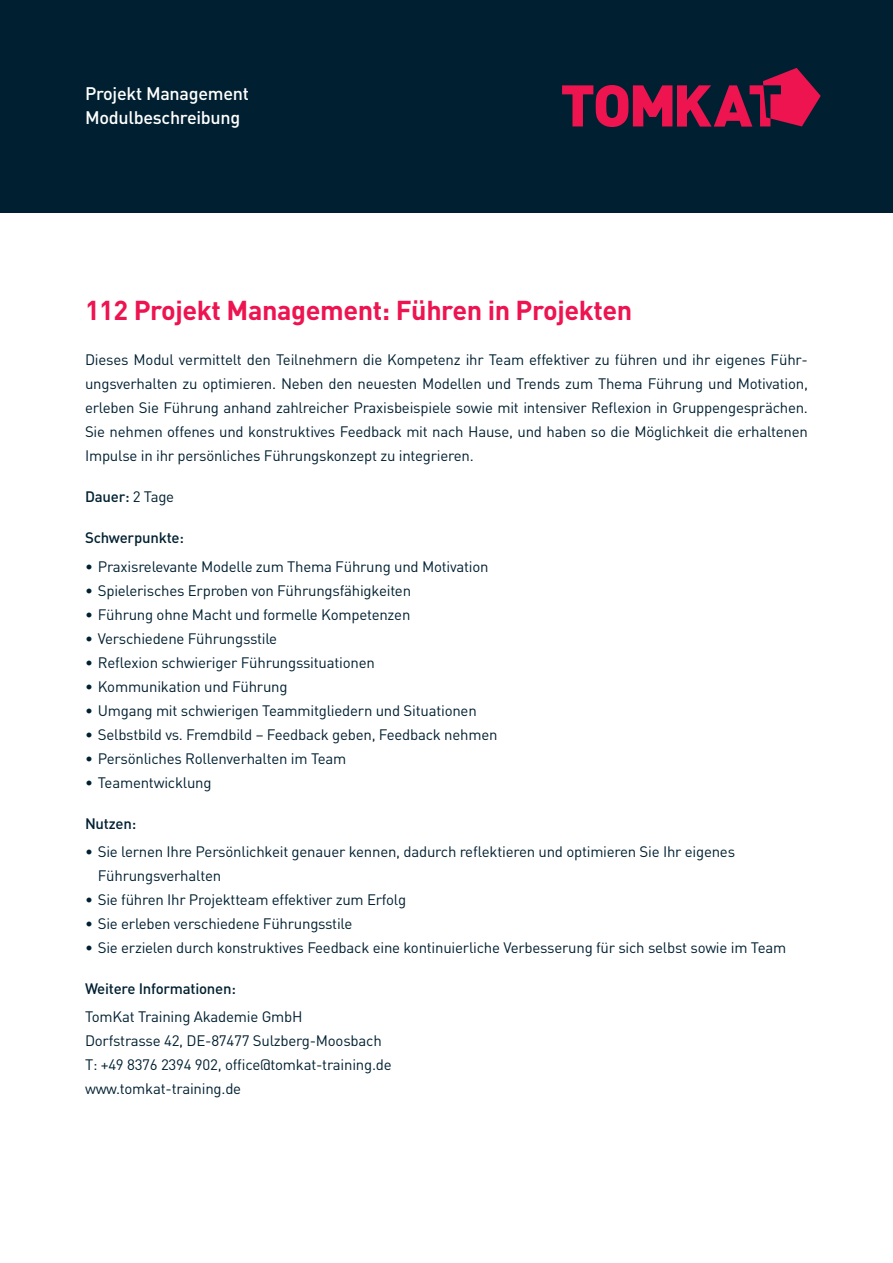
<style>
.page{position:relative;width:893px;height:1263px;background:#fff}
.page>*{position:absolute;margin:0;border:0;box-sizing:border-box;transform-origin:0 0}
.t1{font:700 27px "DIN";letter-spacing:-.015em;color:#ed1450}
.t2{font:500 18px/24px "DIN";letter-spacing:-.015em;color:#fff}
.t3{font:15px/24px "DIN";letter-spacing:-.015em;color:#002031}
.t4{font:500 15px "DIN";letter-spacing:-.015em;color:#002031}
.s1{font-weight:400}
</style>
<div class="page">
<div style="left:0;top:0;width:893px;height:213px;background:#002031"></div>
<svg style="left:562px;top:68px;width:259px;height:59px"></svg>
<p class="t2" style="left:85px;top:81px;width:165px">Projekt Management<br>Modulbeschreibung</p>
<p class="t1" style="left:85px;top:293px;width:549px">112 Projekt Management: Führen in Projekten</p>
<p class="t3" style="left:85px;top:348px;width:724px;text-align:justify">Dieses Modul vermittelt den Teilnehmern die Kompetenz ihr Team effektiver zu führen und ihr eigenes Führ&shy;ungsverhalten zu optimieren. Neben den neuesten Modellen und Trends zum Thema Führung und Motivation, erleben Sie Führung anhand zahlreicher Praxisbeispiele sowie mit intensiver Reflexion in Gruppengesprächen.<br>Sie nehmen offenes und konstruktives Feedback mit nach Hause, und haben so die Möglichkeit die erhaltenen Impulse in ihr persönliches Führungskonzept zu integrieren.</p>
<p class="t4" style="left:85px;top:487px;width:91px">Dauer: <span class="s1">2 Tage</span></p>
<p class="t4" style="left:85px;top:528px;width:100px">Schwerpunkte:</p>
<p class="t3" style="left:85px;top:554px;width:405px">• Praxisrelevante Modelle zum Thema Führung und Motivation</p>
<p class="t3" style="left:85px;top:578px;width:328px">• Spielerisches Erproben von Führungsfähigkeiten</p>
<p class="t3" style="left:85px;top:602px;width:327px">• Führung ohne Macht und formelle Kompetenzen</p>
<p class="t3" style="left:85px;top:626px;width:194px">• Verschiedene Führungsstile</p>
<p class="t3" style="left:85px;top:650px;width:291px">• Reflexion schwieriger Führungssituationen</p>
<p class="t3" style="left:85px;top:674px;width:204px">• Kommunikation und Führung</p>
<p class="t3" style="left:85px;top:698px;width:393px">• Umgang mit schwierigen Teammitgliedern und Situationen</p>
<p class="t3" style="left:85px;top:722px;width:414px">• Selbstbild vs. Fremdbild – Feedback geben, Feedback nehmen</p>
<p class="t3" style="left:85px;top:746px;width:263px">• Persönliches Rollenverhalten im Team</p>
<p class="t3" style="left:85px;top:770px;width:128px">• Teamentwicklung</p>
<p class="t4" style="left:85px;top:814px;width:53px">Nutzen:</p>
<p class="t3" style="left:98px;top:839px;width:639px;text-indent:-13px">• Sie lernen Ihre Persönlichkeit genauer kennen, dadurch reflektieren und optimieren Sie Ihr eigenes<br>Führungsverhalten</p>
<p class="t3" style="left:85px;top:887px;width:323px">• Sie führen Ihr Projektteam effektiver zum Erfolg</p>
<p class="t3" style="left:85px;top:911px;width:269px">• Sie erleben verschiedene Führungsstile</p>
<p class="t3" style="left:85px;top:935px;width:703px">• Sie erzielen durch konstruktives Feedback eine kontinuierliche Verbesserung für sich selbst sowie im Team</p>
<p class="t4" style="left:85px;top:979px;width:152px">Weitere Informationen:</p>
<p class="t3" style="left:85px;top:1004px;width:308px">TomKat Training Akademie GmbH<br>Dorfstrasse 42, DE-87477 Sulzberg-Moosbach<br>T: +49 8376 2394 902, office@tomkat-training.de</p>
<p class="t3" style="left:85px;top:1076px;width:158px">www.tomkat-training.de</p>
</div>
